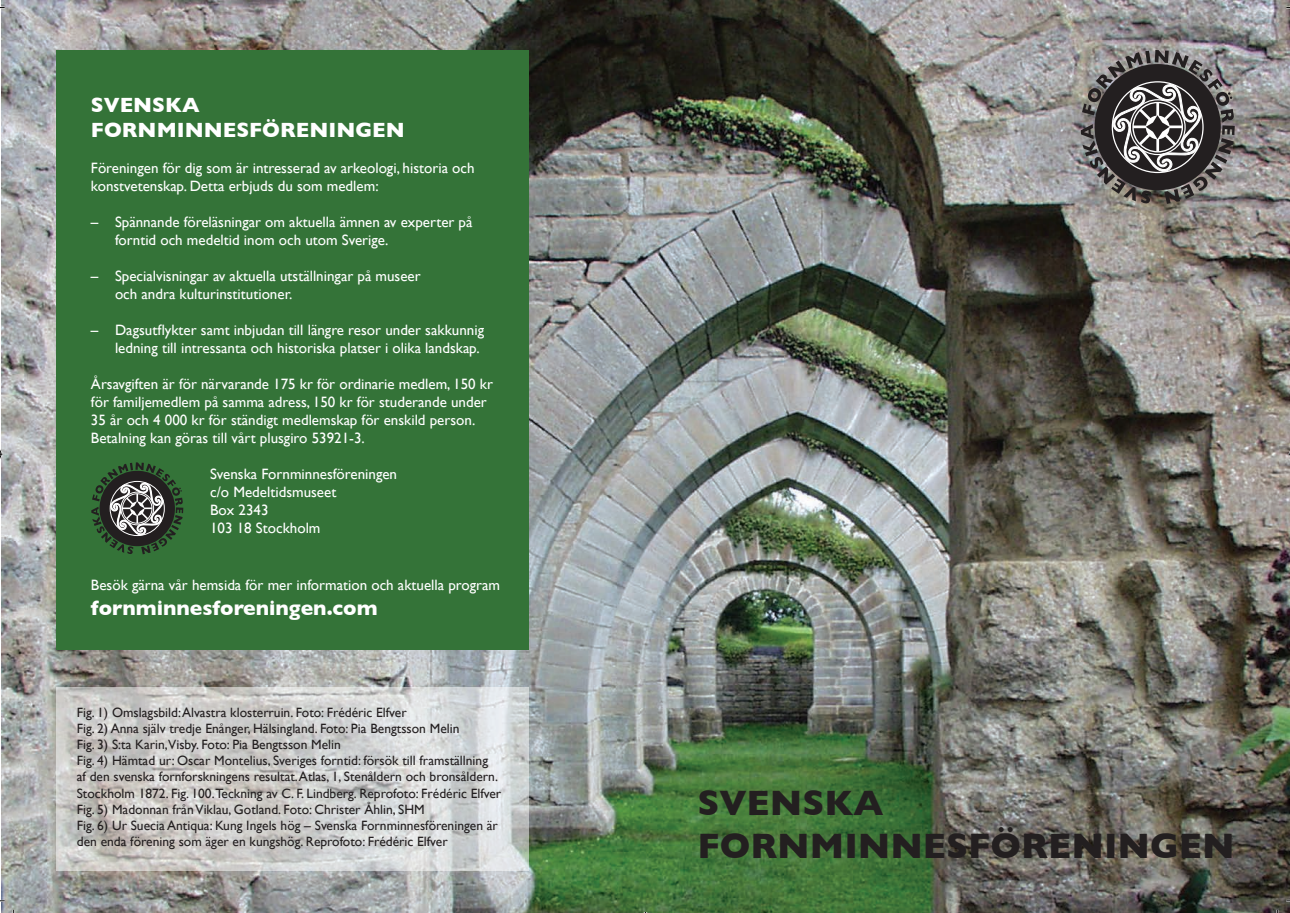
<style>
.page{position:relative;width:1290px;height:913px;background:#fff}
.page>*{position:absolute;margin:0;border:0;box-sizing:border-box;transform-origin:0 0}
.t1{font:700 36px "Gill Sans";color:#231f20}
.t2{font:700 21px "Gill Sans";color:#fff}
.t3{font:15px/18px "Gill Sans";color:#fff}
.t4{font:13.5px "Gill Sans";color:#231f20}
</style>
<div class="page">
<img style="left:1px;top:0;width:1288px;height:913px">
<svg style="left:1080px;top:50px;width:154px;height:154px"></svg>
<div style="left:56px;top:50px;width:472px;height:600px;background:#347338"></div>
<svg style="left:56px;top:687px;width:472px;height:183px"></svg>
<svg style="left:91px;top:462px;width:92px;height:92px"></svg>
<svg style="left:637px;top:912px;width:17px;height:1px"></svg>
<svg style="left:0;top:446px;width:2px;height:16px"></svg>
<svg style="left:1288px;top:446px;width:2px;height:16px"></svg>
<p class="t2" style="left:91px;top:93px;width:110px">SVENSKA</p>
<p class="t2" style="left:91px;top:118px;width:315px">FORNMINNESFÖRENINGEN</p>
<p class="t3" style="left:91px;top:159px;width:385px">Föreningen för dig som är intresserad av arkeologi, historia och konstvetenskap. Detta erbjuds du som medlem:</p>
<p class="t3" style="left:115px;top:213px;width:359px;text-indent:-24px">– Spännande föreläsningar om aktuella ämnen av experter på forntid och medeltid inom och utom Sverige.</p>
<p class="t3" style="left:115px;top:267px;width:307px;text-indent:-24px">– Specialvisningar av aktuella utställningar på museer och andra kulturinstitutioner.</p>
<p class="t3" style="left:91px;top:321px;width:394px;text-align:right">– Dagsutflykter samt inbjudan till längre resor under sakkunnig ledning till intressanta och historiska platser i olika landskap.</p>
<p class="t3" style="left:91px;top:375px;width:403px">Årsavgiften är för närvarande 175 kr för ordinarie medlem, 150 kr för familjemedlem på samma adress, 150 kr för studerande under</p>
<p class="t3" style="left:91px;top:411px;width:386px">35 år och 4 000 kr för ständigt medlemskap för enskild person.<br>Betalning kan göras till vårt plusgiro 53921-3.</p>
<p class="t3" style="left:210px;top:465px;width:188px">Svenska Fornminnesföreningen</p>
<p class="t3" style="left:210px;top:483px;width:128px">c/o Medeltidsmuseet</p>
<p class="t3" style="left:210px;top:501px;width:60px">Box 2343</p>
<p class="t3" style="left:210px;top:519px;width:112px">103 18 Stockholm</p>
<p class="t3" style="left:91px;top:575px;width:410px">Besök gärna vår hemsida för mer information och aktuella program</p>
<p class="t2" style="left:91px;top:595px;width:288px">fornminnesforeningen.com</p>
<p class="t4" style="left:77px;top:704px;width:331px">Fig. 1) Omslagsbild: Alvastra klosterruin. Foto: Frédéric Elfver</p>
<p class="t4" style="left:77px;top:720px;width:384px">Fig. 2) Anna själv tredje Enånger, Hälsingland. Foto: Pia Bengtsson Melin</p>
<p class="t4" style="left:77px;top:736px;width:265px">Fig. 3) S:ta Karin,Visby. Foto: Pia Bengtsson Melin</p>
<p class="t4" style="left:77px;top:752px;width:413px">Fig. 4) Hämtad ur: Oscar Montelius, Sveriges forntid: försök till framställning</p>
<p class="t4" style="left:77px;top:769px;width:422px">af den svenska fornforskningens resultat. Atlas, 1, Stenåldern och bronsåldern.</p>
<p class="t4" style="left:77px;top:785px;width:426px">Stockholm 1872. Fig. 100.Teckning av C. F. Lindberg. Reprofoto: Frédéric Elfver</p>
<p class="t4" style="left:77px;top:801px;width:349px">Fig. 5) Madonnan från Viklau, Gotland. Foto: Christer Åhlin, SHM</p>
<p class="t4" style="left:77px;top:817px;width:422px">Fig. 6) Ur Suecia Antiqua: Kung Ingels hög – Svenska Fornminnesföreningen är</p>
<p class="t4" style="left:77px;top:833px;width:372px">den enda förening som äger en kungshög. Reprofoto: Frédéric Elfver</p>
<p class="t1" style="left:697px;top:782px;width:187px">SVENSKA</p>
<p class="t1" style="left:697px;top:825px;width:538px">FORNMINNESFÖRENINGEN</p>
</div>
